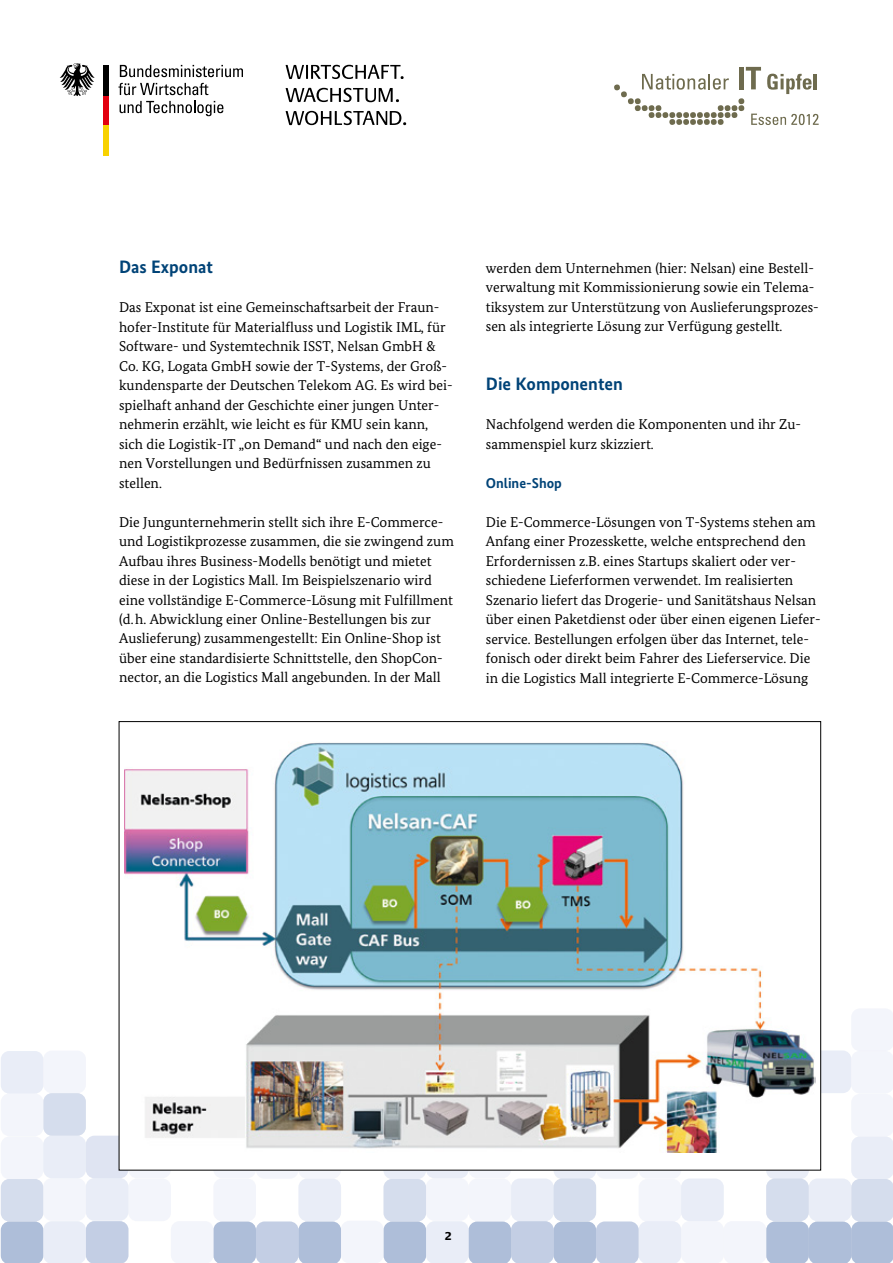
<style>
.page{position:relative;width:893px;height:1263px;background:#fff}
.page>*{position:absolute;margin:0;border:0;box-sizing:border-box;transform-origin:0 0}
.t1{font:700 18px "Bundes Sans";color:#004377}
.t2{font:14.25px/19.5px "Bundes Serif";color:#000}
.t3{font:700 14.25px "Bundes Sans";color:#004377}
.t4{font:700 12px "Neue Praxis";color:#000}
</style>
<div class="page">
<div style="left:104px;top:125px;width:5px;height:30px;background:#f8d200"></div>
<div style="left:104px;top:95px;width:5px;height:30px;background:#e3000f"></div>
<div style="left:104px;top:65px;width:5px;height:30px;background:#000"></div>
<svg style="left:60px;top:63px;width:35px;height:33px"></svg>
<svg style="left:120px;top:65px;width:123px;height:12px"></svg>
<svg style="left:118px;top:83px;width:90px;height:12px"></svg>
<svg style="left:120px;top:101px;width:103px;height:15px"></svg>
<svg style="left:286px;top:65px;width:118px;height:14px"></svg>
<svg style="left:286px;top:88px;width:113px;height:14px"></svg>
<svg style="left:286px;top:111px;width:120px;height:14px"></svg>
<svg style="left:614px;top:67px;width:205px;height:58px"></svg>
<div style="left:1px;top:1221px;width:42px;height:42px;background:#aebed9"></div>
<div style="left:384px;top:1221px;width:42px;height:42px;background:#aebed9"></div>
<div style="left:469px;top:1221px;width:42px;height:42px;background:#aebed9"></div>
<div style="left:766px;top:1221px;width:127px;height:42px;background:#aebed9"></div>
<div style="left:86px;top:1221px;width:42px;height:42px;background:#c3cee4;border-radius:9px"></div>
<svg style="left:213px;top:1221px;width:128px;height:42px"></svg>
<div style="left:511px;top:1221px;width:43px;height:42px;background:#c3cee4;border-radius:9px"></div>
<svg style="left:554px;top:1221px;width:85px;height:42px"></svg>
<div style="left:1px;top:1179px;width:42px;height:42px;background:#d5dded;border-radius:9px"></div>
<div style="left:384px;top:1179px;width:42px;height:42px;background:#d5dded;border-radius:9px"></div>
<div style="left:851px;top:1179px;width:42px;height:42px;background:#d5dded;border-radius:9px"></div>
<div style="left:43px;top:1221px;width:43px;height:42px;background:#e9edf7;border-radius:9px"></div>
<div style="left:298px;top:1178px;width:43px;height:43px;background:#e9edf7;border-radius:9px"></div>
<svg style="left:384px;top:1136px;width:42px;height:43px"></svg>
<div style="left:426px;top:1221px;width:43px;height:42px;background:#e9edf7;border-radius:9px"></div>
<div style="left:511px;top:1178px;width:43px;height:43px;background:#e9edf7;border-radius:9px"></div>
<svg style="left:554px;top:1136px;width:42px;height:43px"></svg>
<svg style="left:766px;top:1136px;width:43px;height:43px"></svg>
<div style="left:809px;top:1178px;width:42px;height:43px;background:#e9edf7;border-radius:9px"></div>
<div style="left:851px;top:1136px;width:42px;height:43px;background:#e9edf7;border-radius:9px"></div>
<div style="left:1px;top:1136px;width:42px;height:43px;background:#f0f2fa;border-radius:9px"></div>
<div style="left:128px;top:1178px;width:43px;height:43px;background:#f0f2fa;border-radius:9px"></div>
<div style="left:171px;top:1221px;width:42px;height:42px;background:#f0f2fa;border-radius:9px"></div>
<div style="left:213px;top:1178px;width:43px;height:43px;background:#f0f2fa;border-radius:9px"></div>
<div style="left:298px;top:1136px;width:43px;height:42px;background:#f0f2fa;border-radius:9px"></div>
<div style="left:469px;top:1178px;width:42px;height:43px;background:#f0f2fa;border-radius:9px"></div>
<div style="left:639px;top:1179px;width:42px;height:42px;background:#f0f2fa;border-radius:9px"></div>
<div style="left:851px;top:1094px;width:42px;height:42px;background:#f0f2fa;border-radius:9px"></div>
<div style="left:851px;top:1008px;width:42px;height:43px;background:#f0f2fa;border-radius:9px"></div>
<div style="left:86px;top:1136px;width:42px;height:42px;background:#dfe4f2;border-radius:9px"></div>
<div style="left:43px;top:1051px;width:43px;height:42px;background:#f0f2fa;border-radius:9px"></div>
<div style="left:766px;top:1178px;width:43px;height:43px;background:#d5dded;border-radius:9px"></div>
<div style="left:554px;top:1178px;width:42px;height:43px;background:#d5dded;border-radius:9px"></div>
<div style="left:43px;top:1093px;width:43px;height:43px;background:#d5dded;border-radius:9px"></div>
<div style="left:809px;top:1050px;width:42px;height:43px;background:#e9edf7;border-radius:9px"></div>
<div style="left:681px;top:1178px;width:43px;height:43px;background:#e9edf7;border-radius:9px"></div>
<div style="left:639px;top:1221px;width:42px;height:42px;background:#e9edf7;border-radius:9px"></div>
<svg style="left:426px;top:1136px;width:43px;height:42px"></svg>
<div style="left:86px;top:1178px;width:42px;height:43px;background:#e9edf7;border-radius:9px"></div>
<div style="left:43px;top:1136px;width:43px;height:42px;background:#e9edf7;border-radius:9px"></div>
<div style="left:1px;top:1051px;width:42px;height:42px;background:#e9edf7;border-radius:9px"></div>
<div style="left:851px;top:1051px;width:42px;height:42px;background:#f0f2fa;border-radius:9px"></div>
<div style="left:724px;top:1221px;width:42px;height:42px;background:#f0f2fa;border-radius:9px"></div>
<div style="left:681px;top:1221px;width:43px;height:42px;background:#f0f2fa;border-radius:9px"></div>
<div style="left:639px;top:1136px;width:42px;height:42px;background:#f0f2fa;border-radius:9px"></div>
<div style="left:596px;top:1136px;width:43px;height:42px;background:#f0f2fa;border-radius:9px"></div>
<div style="left:469px;top:1135px;width:42px;height:43px;background:#f0f2fa;border-radius:9px"></div>
<div style="left:426px;top:1178px;width:43px;height:43px;background:#f0f2fa;border-radius:9px"></div>
<div style="left:341px;top:1221px;width:42px;height:42px;background:#f0f2fa;border-radius:9px"></div>
<div style="left:256px;top:1136px;width:42px;height:42px;background:#f0f2fa;border-radius:9px"></div>
<div style="left:213px;top:1135px;width:43px;height:43px;background:#f0f2fa;border-radius:9px"></div>
<div style="left:128px;top:1135px;width:43px;height:43px;background:#f0f2fa;border-radius:9px"></div>
<div style="left:43px;top:1178px;width:43px;height:43px;background:#f0f2fa;border-radius:9px"></div>
<div style="left:1px;top:1093px;width:42px;height:43px;background:#f0f2fa;border-radius:9px"></div>
<div style="left:119px;top:722px;width:702px;height:448px;background:#fff"></div>
<img style="left:124px;top:742px;width:692px;height:411px">
<p class="t1" style="left:119px;top:256px;width:95px">Das Exponat</p>
<p class="t2" style="left:119px;top:297px;width:335px">Das Exponat ist eine Gemeinschaftsarbeit der Fraun&shy;hofer-Institute für Materialfluss und Logistik IML, für Software- und Systemtechnik ISST, Nelsan GmbH &amp; Co. KG, Logata GmbH sowie der T-Systems, der Groß&shy;kundensparte der Deutschen Telekom AG. Es wird bei&shy;spielhaft anhand der Geschichte einer jungen Unter&shy;nehmerin erzählt, wie leicht es für KMU sein kann, sich die Logistik-IT „on Demand“ und nach den eige&shy;nen Vorstellungen und Bedürfnissen zusammen zu stellen.</p>
<p class="t2" style="left:119px;top:512px;width:336px">Die Jungunternehmerin stellt sich ihre E-Commerce&shy;und Logistikprozesse zusammen, die sie zwingend zum Aufbau ihres Business-Modells benötigt und mietet diese in der Logistics Mall. Im Beispielszenario wird eine vollständige E-Commerce-Lösung mit Fulfillment (d.h. Abwicklung einer Online-Bestellungen bis zur Auslieferung) zusammengestellt: Ein Online-Shop ist über eine standardisierte Schnittstelle, den ShopCon&shy;nector, an die Logistics Mall angebunden. In der Mall</p>
<p class="t2" style="left:486px;top:258px;width:334px">werden dem Unternehmen (hier: Nelsan) eine Bestell&shy;verwaltung mit Kommissionierung sowie ein Telema&shy;tiksystem zur Unterstützung von Auslieferungsprozes&shy;sen als integrierte Lösung zur Verfügung gestellt.</p>
<p class="t1" style="left:486px;top:373px;width:139px">Die Komponenten</p>
<p class="t2" style="left:486px;top:414px;width:313px">Nachfolgend werden die Komponenten und ihr Zu-- sammenspiel kurz skizziert.</p>
<p class="t3" style="left:486px;top:474px;width:78px">Online-Shop</p>
<p class="t2" style="left:486px;top:512px;width:336px">Die E-Commerce-Lösungen von T-Systems stehen am Anfang einer Prozesskette, welche entsprechend den Erfordernissen z.B. eines Startups skaliert oder ver&shy;schiedene Lieferformen verwendet. Im realisierten Szenario liefert das Drogerie- und Sanitätshaus Nelsan über einen Paketdienst oder über einen eigenen Liefer&shy;service. Bestellungen erfolgen über das Internet, tele&shy;fonisch oder direkt beim Fahrer des Lieferservice. Die in die Logistics Mall integrierte E-Commerce-Lösung</p>
<p class="t4" style="left:445px;top:1229px;width:8px">2</p>
</div>
